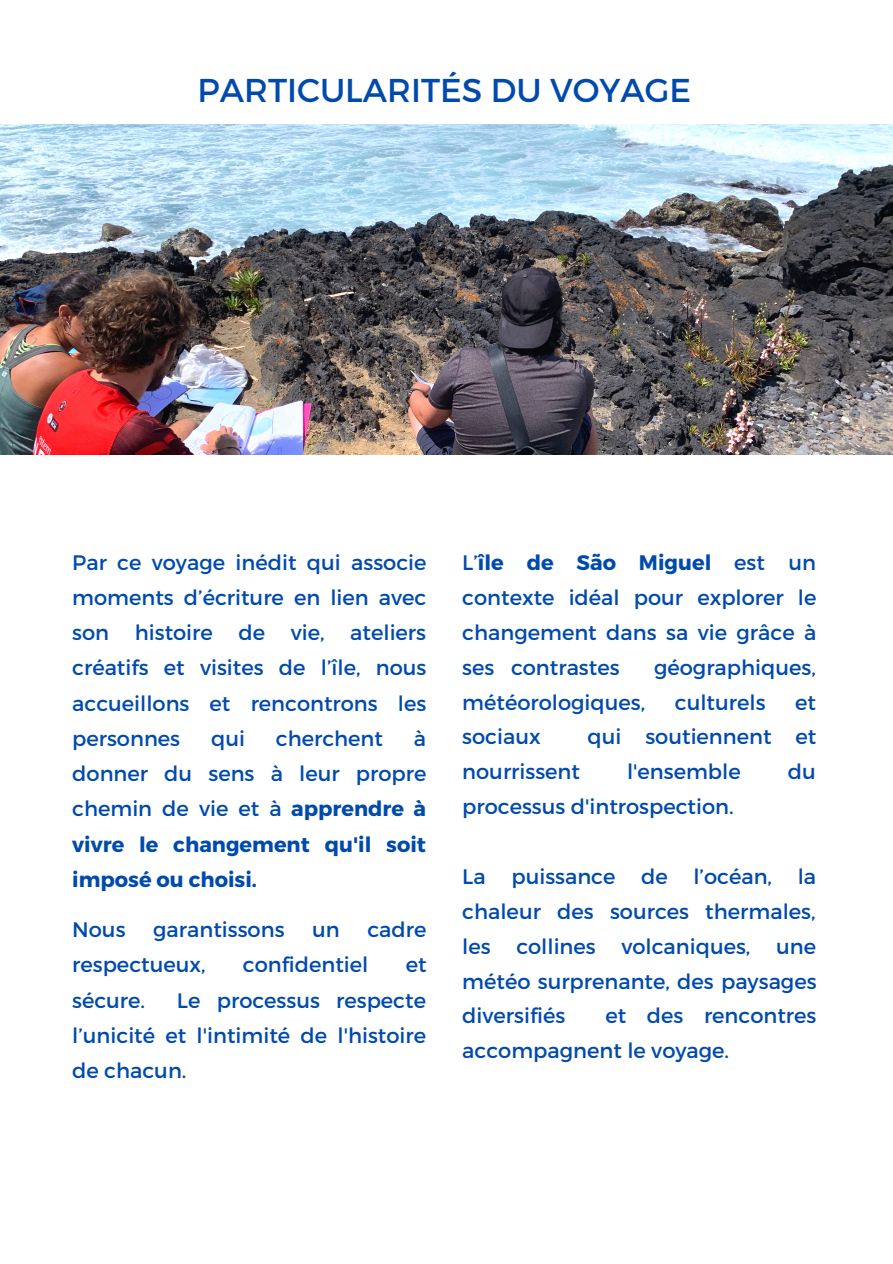
<style>
.page{position:relative;width:893px;height:1264px;background:#fff}
.page>*{position:absolute;margin:0;border:0;box-sizing:border-box;transform-origin:0 0}
.t1{font:33px "Montserrat";color:#004aad}
.t2{font:21px/34.8px "Montserrat";color:#004aad;text-align:justify}
.t3{font:700 21px/35.2px "Montserrat";color:#004aad;text-align:justify}
.s1{font-weight:400}
.s2{font-weight:700}
</style>
<div class="page">
<img style="left:0;top:124px;width:892px;height:331px">
<p class="t1" style="left:198px;top:69px;width:495px">PARTICULARITÉS DU VOYAGE</p>
<p class="t2" style="left:72px;top:543px;width:356px;line-height:35.2px">Par ce voyage inédit qui associe moments d’écriture en lien avec son histoire de vie, ateliers créatifs et visites de l’île, nous accueillons et rencontrons les personnes</p>
<p class="t3" style="left:72px;top:719px;width:356px;text-indent:342px"><span class="s1">à donner du sens à leur propre chemin de vie et à</span> apprendre à vivre le changement qu'il soit imposé ou choisi.</p>
<p class="t2" style="left:72px;top:911px;width:55px">Nous</p>
<p class="t2" style="left:153px;top:911px;width:133px">garantissons</p>
<p class="t2" style="left:312px;top:911px;width:29px">un</p>
<p class="t2" style="left:367px;top:911px;width:61px">cadre</p>
<p class="t2" style="left:72px;top:946px;width:135px">respectueux,</p>
<p class="t2" style="left:243px;top:946px;width:127px">confidentiel</p>
<p class="t2" style="left:405px;top:946px;width:22px">et</p>
<p class="t2" style="left:72px;top:981px;width:74px">sécure.</p>
<p class="t2" style="left:211px;top:720px;width:35px">qui</p>
<p class="t2" style="left:276px;top:720px;width:109px">cherchent</p>
<p class="t2" style="left:72px;top:981px;width:355px;line-height:35.2px;text-indent:105px">Le processus respecte l’unicité et l'intimité de l'histoire de chacun.</p>
<p class="t2" style="left:462px;top:544px;width:355px">L’<span class="s2">île de São Miguel</span> est un contexte idéal pour explorer le changement dans sa vie grâce à ses contrastes</p>
<p class="t2" style="left:654px;top:648px;width:163px">géographiques,</p>
<p class="t2" style="left:462px;top:683px;width:184px">météorologiques,</p>
<p class="t2" style="left:674px;top:683px;width:92px">culturels</p>
<p class="t2" style="left:795px;top:683px;width:22px">et</p>
<p class="t2" style="left:462px;top:718px;width:80px">sociaux</p>
<p class="t2" style="left:587px;top:718px;width:230px">qui soutiennent et</p>
<p class="t2" style="left:462px;top:753px;width:119px">nourrissent</p>
<p class="t2" style="left:627px;top:753px;width:115px">l'ensemble</p>
<p class="t2" style="left:787px;top:753px;width:29px">du</p>
<p class="t2" style="left:462px;top:788px;width:273px">processus d'introspection.</p>
<p class="t2" style="left:462px;top:858px;width:356px">La puissance de l’océan, la chaleur des sources thermales, les collines volcaniques, une météo surprenante, des paysages diversifiés</p>
<p class="t2" style="left:462px;top:997px;width:355px;text-indent:143px">et des rencontres accompagnent le voyage.</p>
</div>
